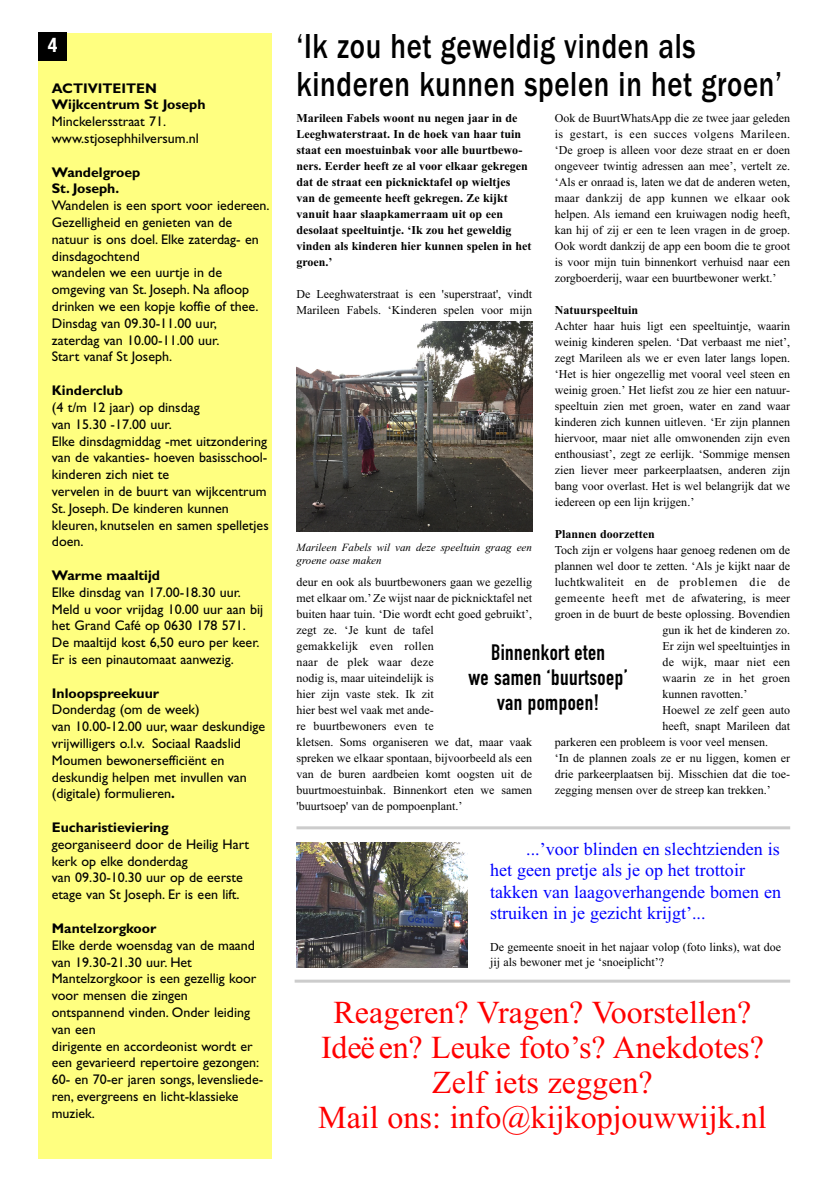
<style>
.page{position:relative;width:820px;height:1191px;background:#fff}
.page>*{position:absolute;margin:0;border:0;box-sizing:border-box;transform-origin:0 0}
.t1{font:500 36px/38px "Franklin Gothic";letter-spacing:.025em;color:#000;scale:.8 1}
.t2{font:32px/35px "Times New Roman";color:#f00;text-align:center}
.t3{font:22px/24.8px "DIN Engschrift Std";letter-spacing:.02em;color:#000;text-align:center}
.t4{font:700 condensed 20px "Helvetica Neue";color:#fff}
.t5{font:18px/21.6px "Times New Roman";color:#00f}
.t6{font:14px/16.8px "Gill Sans";color:#000}
.t7{font:700 14px/16.8px "Gill Sans";color:#000}
.t8{font:12px/16px "Times New Roman";color:#000}
.t9{font:700 12px/16px "Times New Roman";color:#000}
.t10{font:12px "Times New Roman";letter-spacing:.05em;color:#000}
.t11{font:12px "Times New Roman";letter-spacing:.02em;color:#000}
.t12{font:italic 11px/13px "Times New Roman";color:#000}
.s1{font-weight:700}
</style>
<div class="page">
<div style="left:38px;top:33px;width:234px;height:1125px;background:#ffff80"></div>
<div style="left:38px;top:33px;width:29px;height:28px;background:#000"></div>
<hr style="left:296px;top:826px;width:493px;height:3px;background:#ccc">
<img style="left:296px;top:842px;width:171px;height:125px">
<img style="left:296px;top:321px;width:235px;height:210px">
<hr style="left:294px;top:979px;width:495px;height:3px;background:#ccc">
<h3 class="t4" style="left:48px;top:33px;width:11px">4</h3>
<p class="t7" style="left:52px;top:81px;width:155px">ACTIVITEITEN<br>Wijkcentrum St Joseph</p>
<p class="t6" style="left:52px;top:114px;width:148px">Minckelersstraat 71. www.stjosephhilversum.nl</p>
<p class="t7" style="left:52px;top:165px;width:90px">Wandelgroep<br>St. Joseph.</p>
<p class="t6" style="left:52px;top:198px;width:219px">Wandelen is een sport voor iedereen.<br>Gezelligheid en genieten van de natuur is ons doel. Elke zaterdag- en dinsdagochtend<br>wandelen we een uurtje in de omgeving van St. Joseph. Na afloop drinken we een kopje koffie of thee.<br>Dinsdag van 09.30-11.00 uur,<br>zaterdag van 10.00-11.00 uur.<br>Start vanaf St Joseph.</p>
<p class="t7" style="left:52px;top:383px;width:72px">Kinderclub</p>
<p class="t6" style="left:52px;top:400px;width:218px">(4 t/m 12 jaar) op dinsdag<br>van 15.30 -17.00 uur.<br>Elke dinsdagmiddag -met uitzondering van de vakanties- hoeven basisschool&shy;kinderen zich niet te<br>vervelen in de buurt van wijkcentrum<br>St. Joseph. De kinderen kunnen kleuren, knutselen en samen spelletjes doen.</p>
<p class="t7" style="left:52px;top:568px;width:110px">Warme maaltijd</p>
<p class="t6" style="left:52px;top:585px;width:213px">Elke dinsdag van 17.00-18.30 uur.<br>Meld u voor vrijdag 10.00 uur aan bij het Grand Café op 0630 178 571.<br>De maaltijd kost 6,50 euro per keer.<br>Er is een pinautomaat aanwezig.</p>
<p class="t7" style="left:52px;top:685px;width:109px">Inloopspreekuur</p>
<p class="t6" style="left:52px;top:702px;width:215px">Donderdag (om de week)<br>van 10.00-12.00 uur, waar deskundige vrijwilligers o.l.v. Sociaal Raadslid<br>Moumen bewonersefficiënt en deskundig helpen met invullen van (digitale) formulieren<span class="s1">.</span></p>
<p class="t7" style="left:52px;top:820px;width:118px">Eucharistieviering</p>
<p class="t6" style="left:52px;top:837px;width:199px">georganiseerd door de Heilig Hart kerk op elke donderdag<br>van 09.30-10.30 uur op de eerste etage van St Joseph. Er is een lift.</p>
<p class="t7" style="left:52px;top:921px;width:106px">Mantelzorgkoor</p>
<p class="t6" style="left:52px;top:938px;width:213px">Elke derde woensdag van de maand van 19.30-21.30 uur. Het<br>Mantelzorgkoor is een gezellig koor voor mensen die zingen ontspannend vinden. Onder leiding van een<br>dirigente en accordeonist wordt er een gevarieerd repertoire gezongen:<br>60- en 70-er jaren songs, levensliede&shy;ren, evergreens en licht-klassieke muziek.</p>
<h1 class="t1" style="left:296px;top:26px;width:608px">‘Ik zou het geweldig vinden als kinderen kunnen spelen in het groen’</h1>
<p class="t8" style="left:554px;top:110px;width:237px;text-align:justify">Ook de BuurtWhatsApp die ze twee jaar geleden is gestart, is een succes volgens Marileen. ‘De groep is alleen voor deze straat en er doen ongeveer twintig adressen aan mee’, vertelt ze. ‘Als er onraad is, laten we dat de anderen weten, maar dankzij de app kunnen we elkaar ook helpen. Als iemand een kruiwagen nodig heeft, kan hij of zij er een te leen vragen in de groep.<br>Ook wordt dankzij de app een boom die te groot is voor mijn tuin binnenkort verhuisd naar een zorgboerderij, waar een buurtbewoner werkt.’</p>
<p class="t9" style="left:554px;top:302px;width:85px">Natuurspeeltuin</p>
<p class="t8" style="left:554px;top:318px;width:237px;text-align:justify">Achter haar huis ligt een speeltuintje, waarin weinig kinderen spelen. ‘Dat verbaast me niet’, zegt Marileen als we er even later langs lopen. ‘Het is hier ongezellig met vooral veel steen en weinig groen.’ Het liefst zou ze hier een natuur&shy;speeltuin zien met groen, water en zand waar kinderen zich kunnen uitleven. ‘Er zijn plannen hiervoor, maar niet alle omwonenden zijn even enthousiast’, zegt ze eerlijk. ‘Sommige mensen zien liever meer parkeerplaatsen, anderen zijn bang voor overlast. Het is wel belangrijk dat we iedereen op een lijn krijgen.’</p>
<p class="t9" style="left:554px;top:526px;width:101px">Plannen doorzetten</p>
<p class="t8" style="left:554px;top:542px;width:237px">Toch zijn er volgens haar genoeg redenen om de</p>
<p class="t8" style="left:554px;top:558px;width:237px">plannen wel door te zetten. ‘Als je kijkt naar de</p>
<p class="t11" style="left:554px;top:575px;width:237px">luchtkwaliteit en de problemen die de</p>
<p class="t10" style="left:554px;top:591px;width:237px">gemeente heeft met de afwatering, is meer</p>
<p class="t8" style="left:554px;top:606px;width:237px">groen in de buurt de beste oplossing. Bovendien</p>
<p class="t8" style="left:662px;top:622px;width:129px">gun ik het de kinderen zo.</p>
<p class="t8" style="left:662px;top:638px;width:129px">Er zijn wel speeltuintjes in</p>
<p class="t8" style="left:662px;top:654px;width:129px">de wijk, maar niet een</p>
<p class="t8" style="left:662px;top:670px;width:129px">waarin ze in het groen</p>
<p class="t8" style="left:662px;top:686px;width:86px">kunnen ravotten.’</p>
<p class="t8" style="left:662px;top:702px;width:129px">Hoewel ze zelf geen auto</p>
<p class="t8" style="left:662px;top:718px;width:129px">heeft, snapt Marileen dat</p>
<p class="t8" style="left:554px;top:734px;width:215px">parkeren een probleem is voor veel mensen.</p>
<p class="t8" style="left:554px;top:750px;width:237px">‘In de plannen zoals ze er nu liggen, komen er</p>
<p class="t8" style="left:554px;top:766px;width:237px">drie parkeerplaatsen bij. Misschien dat die toe-</p>
<p class="t8" style="left:554px;top:782px;width:218px">zegging mensen over de streep kan trekken.’</p>
<p class="t9" style="left:296px;top:109px;width:236px">Marileen Fabels woont nu negen jaar in de Leeghwaterstraat. In de hoek van haar tuin staat een moestuinbak voor alle buurtbewo&shy;ners. Eerder heeft ze al voor elkaar gekregen dat de straat een picknicktafel op wieltjes van de gemeente heeft gekregen. Ze kijkt vanuit haar slaapkamerraam uit op een desolaat speeltuintje. ‘Ik zou het geweldig vinden als kinderen hier kunnen spelen in het groen.’</p>
<p class="t8" style="left:296px;top:285px;width:237px">De Leeghwaterstraat is een 'superstraat', vindt<br>Marileen Fabels. ‘Kinderen spelen voor mijn</p>
<p class="t12" style="left:296px;top:541px;width:237px">Marileen Fabels wil van deze speeltuin graag een groene oase maken</p>
<p class="t8" style="left:296px;top:573px;width:237px">deur en ook als buurtbewoners gaan we gezellig met elkaar om.’Ze wijst naar de picknicktafel net buiten haar tuin. ‘Die wordt echt goed gebruikt’, zegt ze. ‘Je kunt de tafel<br>gemakkelijk even rollen<br>naar de plek waar deze<br>nodig is, maar uiteindelijk is<br>hier zijn vaste stek. Ik zit<br>hier best wel vaak met ande-<br>re buurtbewoners even te<br>kletsen. Soms organiseren we dat, maar vaak spreken we elkaar spontaan, bijvoorbeeld als een van de buren aardbeien komt oogsten uit de buurtmoestuinbak. Binnenkort eten we samen 'buurtsoep' van de pompoenplant.’</p>
<h3 class="t3" style="left:468px;top:640px;width:161px">Binnenkort eten<br>we samen ‘buurtsoep’ van pompoen!</h3>
<h3 class="t5" style="left:490px;top:837px;width:292px;text-indent:36px">...’voor blinden en slechtzienden is het geen pretje als je op het trottoir takken van laagoverhangende bomen en struiken in je gezicht krijgt’...</h3>
<p class="t8" style="left:490px;top:940px;width:292px;line-height:14.4px">De gemeente snoeit in het najaar volop (foto links), wat doe jij als bewoner met je ‘snoeiplicht’?</p>
<h2 class="t2" style="left:318px;top:994px;width:449px">Reageren? Vragen? Voorstellen?<br>Ideëen? Leuke foto’s? Anekdotes?<br>Zelf iets zeggen?<br>Mail ons: info@kijkopjouwwijk.nl</h2>
</div>
